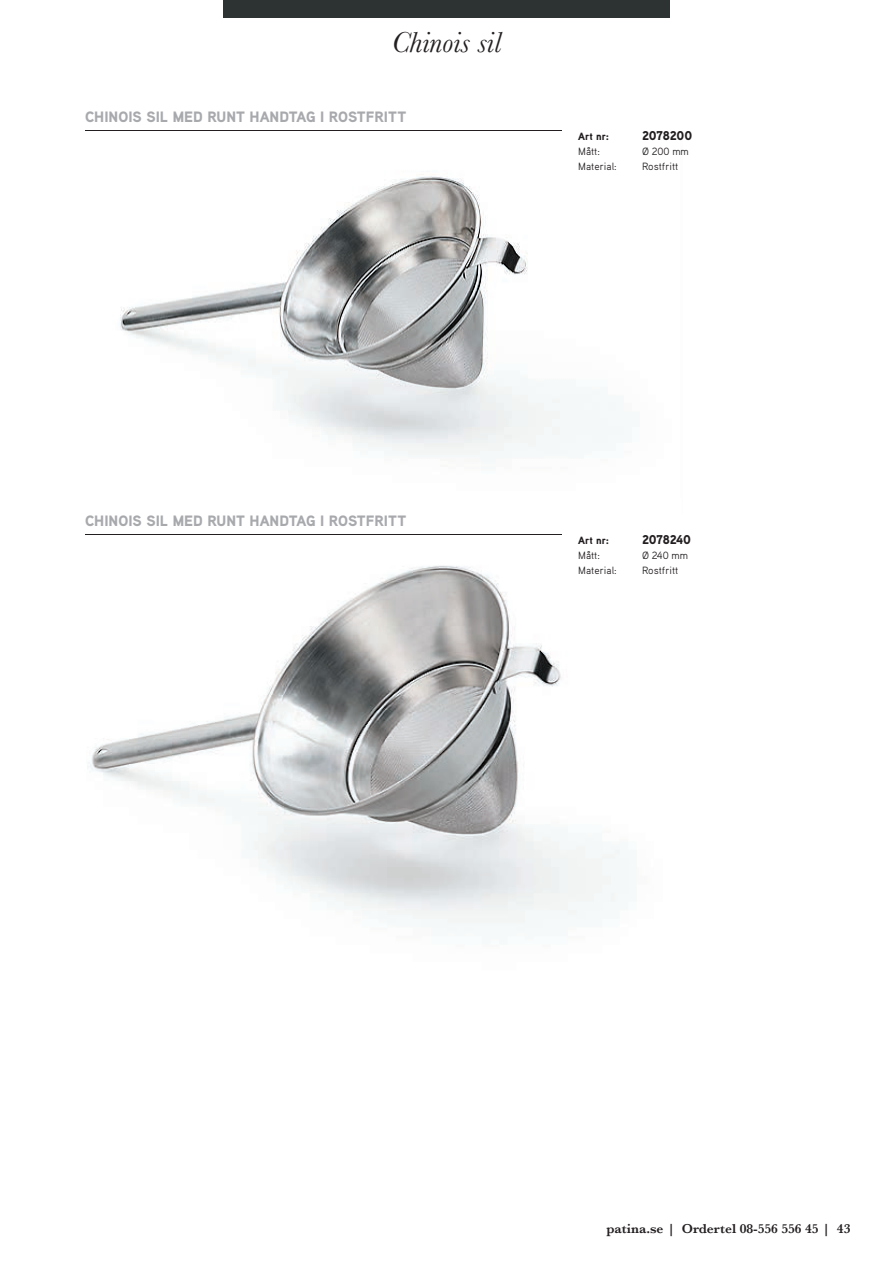
<style>
.page{position:relative;width:893px;height:1263px;background:#fff}
.page>*{position:absolute;margin:0;border:0;box-sizing:border-box;transform-origin:0 0}
.t1{font:italic 30px "Baskerville";color:#231f20}
.t2{font:900 15px "Aaux Pro OT";color:#a8a9ad}
.t3{font:600 13.5px "Baskerville";color:#231f20}
.t4{font:900 12.75px "Aaux Pro OT";letter-spacing:-.015em;color:#231f20}
.t5{font:10.5px "Aaux Pro OT";color:#231f20}
.t6{font:900 10.5px "Aaux Pro OT";color:#231f20}
</style>
<div class="page">
<div style="left:223px;top:0;width:447px;height:17px;background:#2d3333"></div>
<img style="left:120px;top:174px;width:440px;height:281px">
<img style="left:90px;top:534px;width:530px;height:390px">
<hr style="left:85px;top:130px;width:476px;height:1px;background:#231f20">
<hr style="left:85px;top:534px;width:476px;height:1px;background:#231f20">
<h1 class="t1" style="left:392px;top:22px;width:111px">Chinois sil</h1>
<p class="t2" style="left:85px;top:107px;width:323px">CHINOIS SIL MED RUNT HANDTAG I ROSTFRITT</p>
<p class="t6" style="left:578px;top:129px;width:32px">Art nr:</p>
<p class="t4" style="left:642px;top:127px;width:52px">2078200</p>
<p class="t5" style="left:578px;top:144px;width:23px">Mått:</p>
<p class="t5" style="left:642px;top:144px;width:48px">Ø 200 mm</p>
<p class="t5" style="left:578px;top:159px;width:40px">Material:</p>
<p class="t5" style="left:642px;top:159px;width:38px">Rostfritt</p>
<p class="t2" style="left:85px;top:511px;width:323px">CHINOIS SIL MED RUNT HANDTAG I ROSTFRITT</p>
<p class="t6" style="left:578px;top:533px;width:32px">Art nr:</p>
<p class="t4" style="left:642px;top:531px;width:50px">2078240</p>
<p class="t5" style="left:578px;top:548px;width:23px">Mått:</p>
<p class="t5" style="left:642px;top:548px;width:47px">Ø 240 mm</p>
<p class="t5" style="left:578px;top:563px;width:40px">Material:</p>
<p class="t5" style="left:642px;top:563px;width:38px">Rostfritt</p>
<p class="t3" style="left:606px;top:1219px;width:246px">patina.se | Ordertel 08-556 556 45 | 43</p>
</div>
